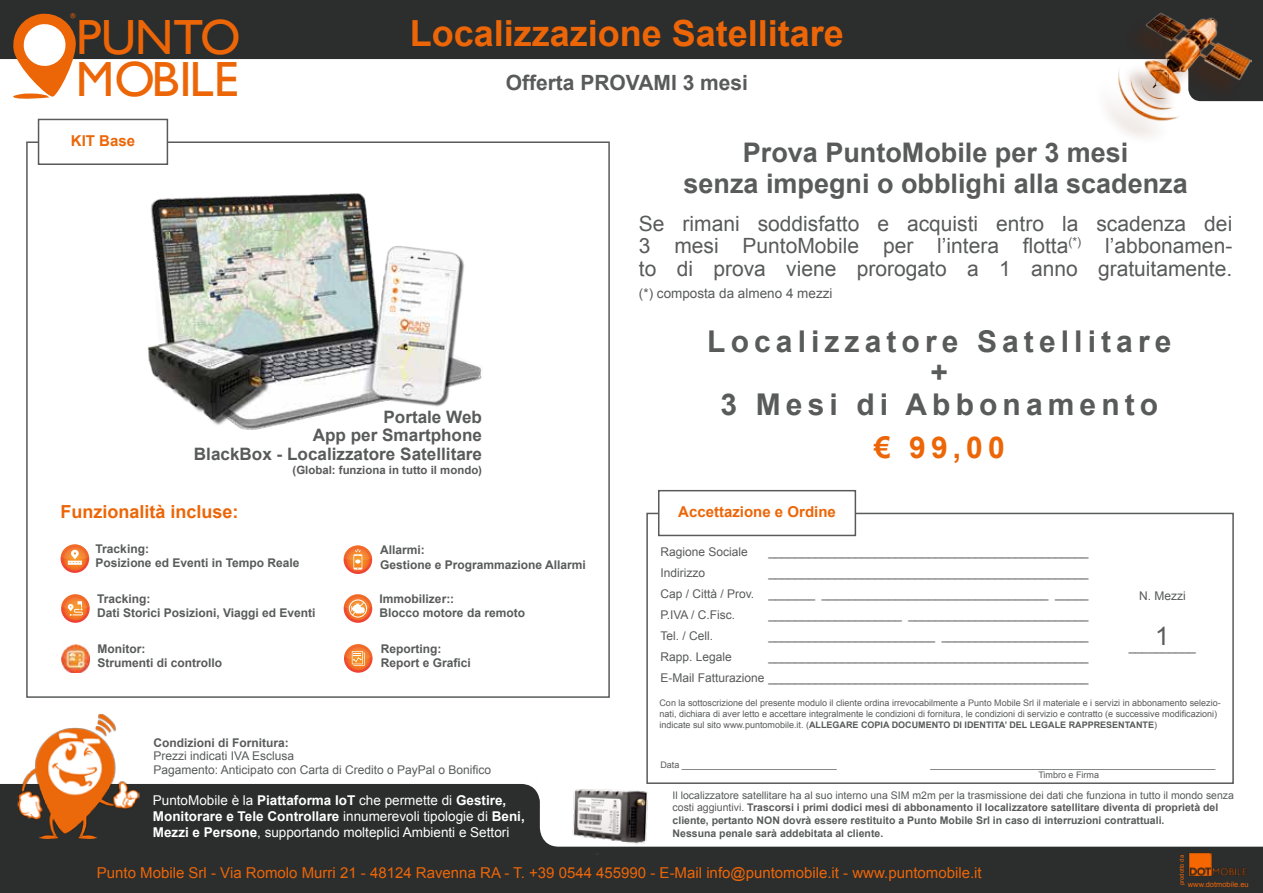
<style>
.page{position:relative;width:1263px;height:893px;background:#fff}
.page>*{position:absolute;margin:0;border:0;box-sizing:border-box;transform-origin:0 0}
.t1{font:49.35px "Gill Sans";color:#ec6608}
.t2{font:700 36px "Arial";color:#ec6608}
.t3{font:700 30px/31.5px "Arial";letter-spacing:.17em;color:#585b59;text-align:center}
.t4{font:700 30px "Arial";color:#ec6608}
.t5{font:700 27px/31.5px "Arial";color:#585b59;text-align:center}
.t6{font:25.5px "Arial";color:#585b59}
.t7{font:21px/22.5px "Arial";color:#585b59;text-align:justify}
.t8{font:700 21px "Arial";color:#585b59}
.t9{font:700 18px "Arial";color:#ec6608}
.t10{font:700 17.1px/18.6px "Arial";color:#585b59;text-align:right}
.t11{font:15px "Arial";color:#ec6608}
.t12{font:700 15px "Arial";color:#ec6608}
.t13{font:13.5px/16.2px "Arial";color:#fff}
.t14{font:13.5px "Arial";color:#585b59}
.t15{font:12px/21px "Arial";color:#585b59}
.t16{font:700 12px/14.4px "Arial";color:#585b59}
.t17{font:700 11.4px "Arial";color:#585b59}
.t18{font:700 10.5px/12.6px "Arial";color:#585b59}
.t19{font:9px/10.8px "Arial";color:#585b59}
.t20{font:7.5px "Arial";color:#ec6608}
.t21{font:6.75px "Gill Sans";color:#ec6608}
.t22{font:6px "Arial";color:#ec6608}
.s1{font-weight:700}
.s2{font-weight:400}
</style>
<div class="page">
<svg style="left:0;top:0;width:1263px;height:101px;fill:#2c2d2d"></svg>
<div style="left:1093px;top:17px;width:153px;height:128px;background:#5d2000;opacity:.27"></div>
<img style="left:1114px;top:8px;width:138px;height:117px">
<svg style="left:10px;top:11px;width:68px;height:89px"></svg>
<svg style="left:0;top:784px;width:1263px;height:109px;fill:#2c2d2d"></svg>
<img style="left:7px;top:714px;width:139px;height:125px">
<img style="left:147px;top:193px;width:335px;height:237px">
<div style="left:38px;top:119px;width:130px;height:46px;border:2px solid #585b59"></div>
<svg style="left:61px;top:544px;width:28px;height:29px"></svg>
<svg style="left:63px;top:547px;width:24px;height:23px"></svg>
<svg style="left:61px;top:544px;width:28px;height:21px"></svg>
<svg style="left:61px;top:594px;width:29px;height:29px"></svg>
<svg style="left:63px;top:597px;width:24px;height:23px"></svg>
<svg style="left:61px;top:594px;width:29px;height:22px"></svg>
<img style="left:61px;top:644px;width:29px;height:29px">
<svg style="left:344px;top:644px;width:28px;height:29px"></svg>
<svg style="left:346px;top:646px;width:24px;height:24px"></svg>
<svg style="left:344px;top:644px;width:28px;height:22px"></svg>
<svg style="left:344px;top:545px;width:28px;height:29px"></svg>
<svg style="left:346px;top:548px;width:24px;height:24px"></svg>
<svg style="left:344px;top:545px;width:28px;height:25px"></svg>
<svg style="left:344px;top:594px;width:28px;height:29px"></svg>
<svg style="left:346px;top:597px;width:24px;height:23px"></svg>
<div style="left:349px;top:599px;width:18px;height:18px;border:1px solid #fff;border-radius:50%"></div>
<svg style="left:344px;top:594px;width:28px;height:22px"></svg>
<img style="left:534px;top:784px;width:151px;height:86px">
<div style="left:646px;top:513px;width:588px;height:271px;border:2px solid #585b59"></div>
<div style="left:659px;top:491px;width:196px;height:44px;background:#fff"></div>
<div style="left:658px;top:490px;width:198px;height:46px;border:2px solid #585b59"></div>
<img style="left:1189px;top:853px;width:60px;height:24px">
<p class="t21" style="left:71px;top:12px;width:6px">®</p>
<h1 class="t1" style="left:76px;top:8px;width:166px">PUNTO</h1>
<h1 class="t1" style="left:76px;top:50px;width:164px">MOBILE</h1>
<p class="t12" style="left:71px;top:133px;width:66px">KIT Base</p>
<h2 class="t2" style="left:410px;top:14px;width:436px">Localizzazione Satellitare</h2>
<h3 class="t8" style="left:506px;top:71px;width:244px">Offerta PROVAMI 3 mesi</h3>
<h3 class="t5" style="left:683px;top:136px;width:506px">Prova PuntoMobile per 3 mesi<br>senza impegni o obblighi alla scadenza</h3>
<h3 class="t7" style="left:639px;top:212px;width:595px">Se rimani soddisfatto e acquisti entro la scadenza dei 3 mesi PuntoMobile per l’intera flotta<sup>(*)</sup> l’abbonamen&shy;to di prova viene prorogato a 1 anno gratuitamente.</h3>
<p class="t14" style="left:639px;top:286px;width:195px">(*) composta da almeno 4 mezzi</p>
<h3 class="t10" style="left:194px;top:407px;width:290px">Portale Web<br>App per Smartphone<br>BlackBox - Localizzatore Satellitare</h3>
<p class="t17" style="left:293px;top:464px;width:191px">(Global: funziona in tutto il mondo)</p>
<h3 class="t9" style="left:61px;top:502px;width:180px">Funzionalità incluse:</h3>
<p class="t16" style="left:96px;top:542px;width:205px">Tracking:<br>Posizione ed Eventi in Tempo Reale</p>
<p class="t16" style="left:97px;top:592px;width:220px">Tracking:<br>Dati Storici Posizioni, Viaggi ed Eventi</p>
<p class="t16" style="left:98px;top:641px;width:126px">Monitor:<br>Strumenti di controllo</p>
<p class="t16" style="left:381px;top:641px;width:92px">Reporting:<br>Report e Grafici</p>
<p class="t16" style="left:380px;top:543px;width:207px">Allarmi:<br>Gestione e Programmazione Allarmi</p>
<p class="t16" style="left:380px;top:592px;width:147px">Immobilizer::<br>Blocco motore da remoto</p>
<p class="t16" style="left:154px;top:735px;width:137px">Condizioni di Fornitura:</p>
<p class="t15" style="left:154px;top:749px;width:339px;line-height:13.5px">Prezzi indicati IVA Esclusa<br>Pagamento: Anticipato con Carta di Credito o PayPal o Bonifico</p>
<h3 class="t3" style="left:707px;top:325px;width:466px">Localizzatore Satellitare +<br>3 Mesi di Abbonamento</h3>
<h3 class="t4" style="left:874px;top:431px;width:132px">€ 99,00</h3>
<p class="t12" style="left:678px;top:504px;width:159px">Accettazione e Ordine</p>
<p class="t15" style="left:660px;top:542px;width:89px">Ragione Sociale</p>
<p class="t15" style="left:768px;top:542px;width:322px">________________________________________________</p>
<p class="t15" style="left:660px;top:563px;width:46px">Indirizzo</p>
<p class="t15" style="left:660px;top:563px;width:430px;text-align:justify;text-indent:108px">________________________________________________ Cap / Città / Prov. _______ __________________________________ _____ P.IVA / C.Fisc.</p>
<p class="t15" style="left:768px;top:605px;width:322px">____________________ ___________________________</p>
<p class="t15" style="left:660px;top:626px;width:54px">Tel. / Cell.</p>
<p class="t15" style="left:768px;top:626px;width:322px">_________________________ ______________________</p>
<p class="t15" style="left:660px;top:647px;width:73px">Rapp. Legale</p>
<p class="t15" style="left:660px;top:647px;width:430px;text-align:right">________________________________________________<br>E-Mail Fatturazione ________________________________________________</p>
<p class="t15" style="left:1139px;top:585px;width:48px">N. Mezzi</p>
<h3 class="t6" style="left:1155px;top:622px;width:16px">1</h3>
<p class="t15" style="left:1129px;top:636px;width:68px">__________</p>
<p class="t19" style="left:659px;top:698px;width:563px">Con la sottoscrizione del presente modulo il cliente ordina irrevocabilmente a Punto Mobile Srl il materiale e i servizi in abbonamento selezio&shy;nati, dichiara di aver letto e accettare integralmente le condizioni di fornitura, le condizioni di servizio e contratto (e successive modificazioni) indicate sul sito www.puntomobile.it. (<span class="s1">ALLEGARE COPIA DOCUMENTO DI IDENTITA’ DEL LEGALE RAPPRESENTANTE</span>)</p>
<p class="t19" style="left:660px;top:759px;width:178px">Data _______________________________</p>
<p class="t19" style="left:1038px;top:759px;width:179px;text-indent:-108px">_________________________________________________________<br>Timbro e Firma</p>
<p class="t18" style="left:673px;top:789px;width:563px"><span class="s2">Il localizzatore satellitare ha al suo interno una SIM m2m per la trasmissione dei dati che funziona in tutto il mondo senza costi aggiuntivi.</span> Trascorsi i primi dodici mesi di abbonamento il localizzatore satellitare diventa di proprietà del cliente, pertanto NON dovrà essere restituito a Punto Mobile Srl in caso di interruzioni contrattuali.<br>Nessuna penale sarà addebitata al cliente.</p>
<p class="t13" style="left:153px;top:792px;width:373px">PuntoMobile è la <span class="s1">Piattaforma IoT</span> che permette di <span class="s1">Gestire,<br>Monitorare e Tele Controllare</span> innumerevoli tipologie di <span class="s1">Beni,<br>Mezzi e Persone</span>, supportando molteplici Ambienti e Settori</p>
<p class="t11" style="left:97px;top:864px;width:886px">Punto Mobile Srl - Via Romolo Murri 21 - 48124 Ravenna RA - T. +39 0544 455990 - E-Mail info@puntomobile.it - www.puntomobile.it</p>
<p class="t22" style="left:1178px;top:885px;width:32px;rotate:-90deg">prodotto da</p>
<p class="t20" style="left:1188px;top:880px;width:62px">www.dotmobile.eu</p>
</div>
